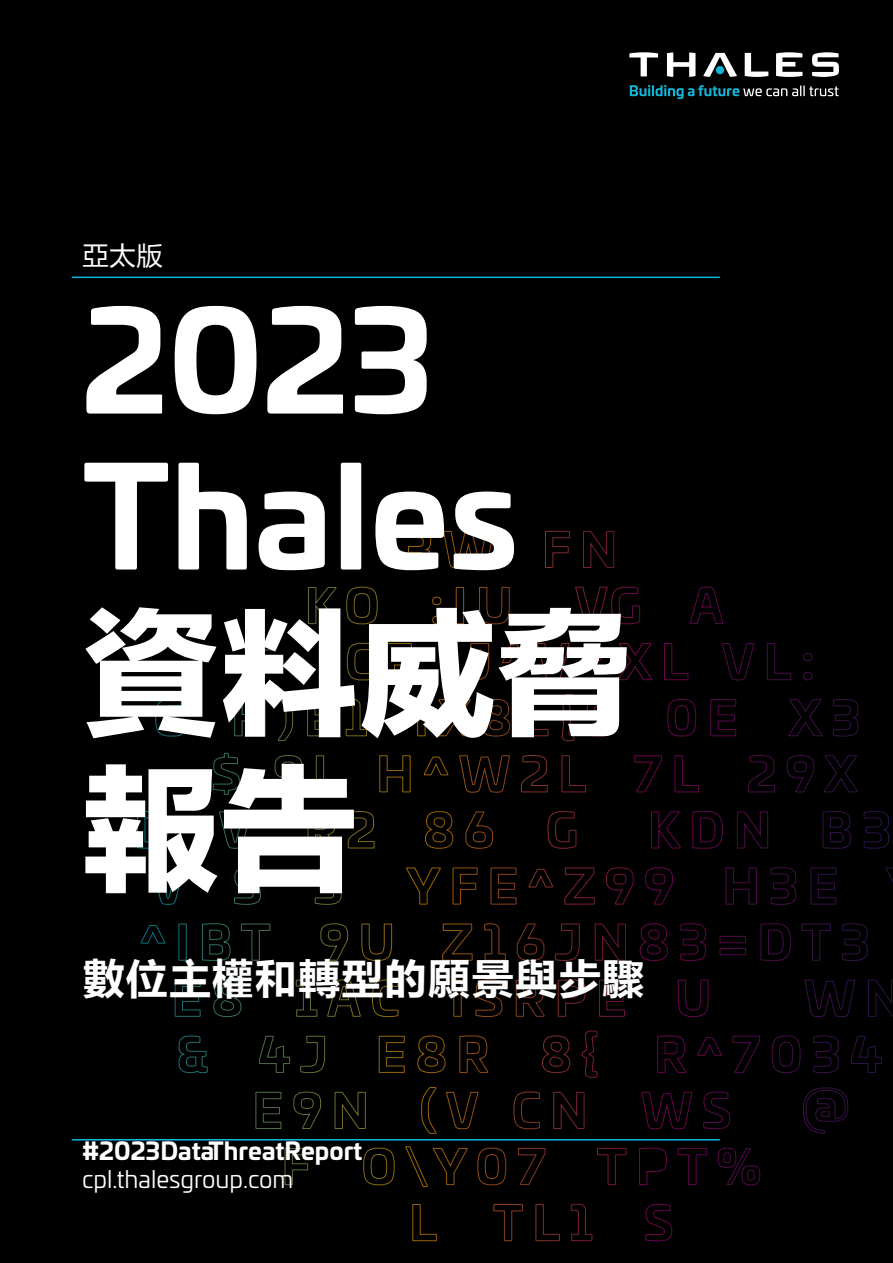
<style>
.page{position:relative;width:893px;height:1263px;background:#000}
.page>*{position:absolute;margin:0;border:0;box-sizing:border-box;transform-origin:0 0}
.t1{font:700 138px/156px "Univia Pro";color:#fff}
.t2{font:138px/156px "FZLTTHK GBK1 0";color:#fff}
.t3{font:43.5px "FZLTCHK GBK1 0";letter-spacing:-.005em;color:#fff}
.t4{font:27px "FZLTHK GBK1 0";color:#fff}
.t5{font:700 24px "Univia Pro";color:#fff}
.t6{font:24px "Univia Pro";color:#fff}
</style>
<div class="page">
<svg style="left:137px;top:531px;width:756px;height:710px"></svg>
<svg style="left:630px;top:85px;width:209px;height:14px"></svg>
<svg style="left:812px;top:52px;width:27px;height:25px"></svg>
<svg style="left:776px;top:52px;width:26px;height:25px"></svg>
<svg style="left:745px;top:53px;width:23px;height:24px"></svg>
<svg style="left:703px;top:53px;width:34px;height:24px"></svg>
<svg style="left:667px;top:52px;width:28px;height:25px"></svg>
<svg style="left:629px;top:52px;width:29px;height:24px"></svg>
<div style="left:716px;top:66px;width:8px;height:8px;background:#10b6d8;border-radius:50%"></div>
<hr style="left:72px;top:277px;width:648px;height:1px;background:#00b4dd">
<hr style="left:72px;top:1139px;width:648px;height:1px;background:#00b4dd">
<p class="t4" style="left:82px;top:241px;width:83px">亞太版</p>
<h1 class="t1" style="left:82px;top:273px;width:438px">2023<br>Thales</h1>
<h1 class="t2" style="left:82px;top:606px;width:554px">資料威脅報告</h1>
<h2 class="t3" style="left:82px;top:955px;width:564px">數位主權和轉型的願景與步驟</h2>
<p class="t5" style="left:82px;top:1132px;width:282px">#2023DataThreatReport</p>
<p class="t6" style="left:82px;top:1162px;width:213px">cpl.thalesgroup.com</p>
</div>
